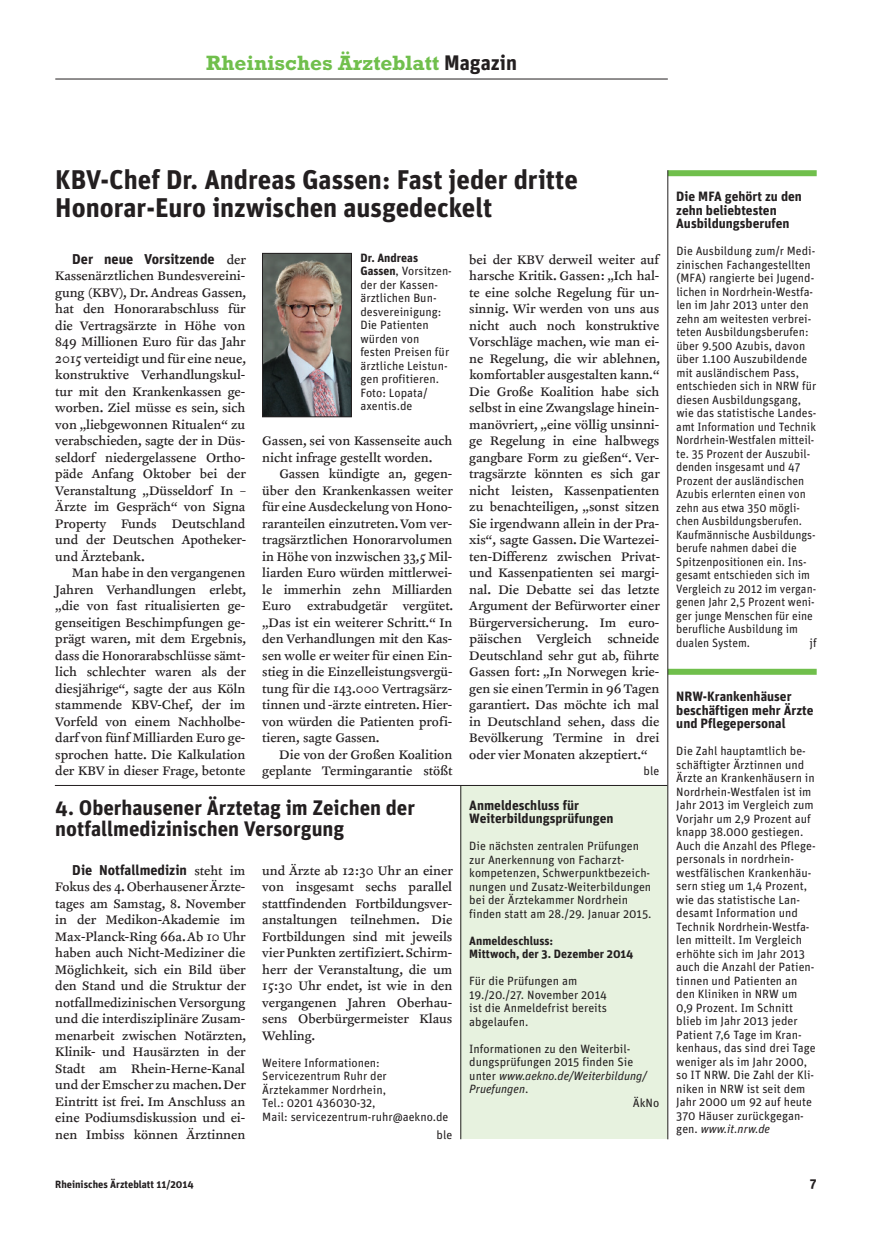
<style>
.page{position:relative;width:872px;height:1234px;background:#fff}
.page>*{position:absolute;margin:0;border:0;box-sizing:border-box;transform-origin:0 0}
.t1{font:700 27px/27px "Unit";color:#231f20}
.t2{font:700 21px/21px "Unit";color:#231f20}
.t3{font:700 21px "Rockwell";color:#70bf4c}
.t4{font:14.25px/16.5px "Clifford Nine Roman";color:#231f20;text-align:justify}
.t5{font:700 14.25px "Unit";color:#231f20}
.t6{font:700 13.5px/13.5px "Unit";color:#231f20}
.t7{font:12px/13.5px "Unit";color:#231f20}
.t8{font:italic 12px "Unit";color:#231f20}
.t9{font:700 12px/13.5px "Unit";color:#231f20}
.t10{font:700 10.5px "Unit";color:#231f20}
.s1{font-family:"Unit";color:#231f20}
.s2{font-family:"Clifford Nine Roman";font-weight:400}
.s3{font-weight:700}
.s4{font-style:normal}
.s5{font-style:italic}
</style>
<div class="page">
<div style="left:460px;top:785px;width:208px;height:353px;background:#e7f2df"></div>
<div style="left:668px;top:668px;width:148px;height:6px;background:#70bf4c"></div>
<hr style="left:55px;top:79px;width:613px;height:1px;background:#231f20">
<div style="left:668px;top:170px;width:148px;height:6px;background:#70bf4c"></div>
<hr style="left:667px;top:170px;width:1px;height:968px;background:#231f20">
<hr style="left:55px;top:785px;width:612px;height:1px;background:#231f20">
<hr style="left:460px;top:785px;width:1px;height:353px;background:#231f20">
<img style="left:264px;top:255px;width:85px;height:160px">
<div style="left:262px;top:253px;width:89px;height:164px;border:1px solid #231f20"></div>
<h2 class="t3" style="left:206px;top:56px;width:312px">Rheinisches Ärzteblatt <span class="s1">Magazin</span></h2>
<h1 class="t1" style="left:55px;top:168px;width:524px">KBV-Chef Dr. Andreas Gassen: Fast jeder dritte<br>Honorar-Euro inzwischen ausgedeckelt</h1>
<p class="t5" style="left:72px;top:253px;width:175px">Der neue Vorsitzende <span class="s2">der</span></p>
<p class="t4" style="left:55px;top:268px;width:192px">Kassenärztlichen Bundesvereini&shy;gung (KBV), Dr. Andreas Gassen, hat den Honorarabschluss für die Vertragsärzte in Höhe von 849 Millionen Euro für das Jahr 2015 verteidigt und für eine neue, konstruktive Verhandlungskul&shy;tur mit den Krankenkassen ge&shy;worben. Ziel müsse es sein, sich von „liebgewonnen Ritualen“ zu verabschieden, sagte der in Düs&shy;seldorf niedergelassene Ortho&shy;päde Anfang Oktober bei der Veranstaltung „Düsseldorf In – Ärzte im Gespräch“ von Signa Property Funds Deutschland und der Deutschen Apotheker&shy;und Ärzte bank.</p>
<p class="t4" style="left:55px;top:565px;width:192px;text-indent:17px">Man habe in den vergangenen Jahren Verhandlungen erlebt, „die von fast ritualisierten ge&shy;genseitigen Beschimpfungen ge&shy;prägt waren, mit dem Ergebnis, dass die Honorarabschlüsse sämt&shy;lich schlechter waren als der diesjährige“, sagte der aus Köln stammende KBV-Chef, der im Vorfeld von einem Nachholbe&shy;darf von fünf Milliarden Euro ge&shy;sprochen hatte. Die Kalkulation der KBV in dieser Frage, betonte</p>
<p class="t7" style="left:360px;top:252px;width:93px"><span class="s3">Dr. Andreas<br>Gassen</span>, Vorsitzen&shy;der der Kassen&shy;ärztlichen Bun&shy;desvereinigung:<br>Die Patienten würden von festen Preisen für ärztliche Leistun&shy;gen profitieren.<br>Foto: Lopata/ axentis.de</p>
<p class="t4" style="left:469px;top:252px;width:192px">bei der KBV derweil weiter auf harsche Kritik. Gassen: „Ich hal&shy;te eine solche Regelung für un&shy;sinnig. Wir werden von uns aus nicht auch noch konstruktive Vorschläge machen, wie man ei&shy;ne Regelung, die wir ablehnen, komfortabler ausgestalten kann.“ Die Große Koalition habe sich selbst in eine Zwangslage hinein&shy;manövriert, „eine völlig unsinni&shy;ge Regelung in eine halbwegs gangbare Form zu gießen“. Ver&shy;tragsärzte könnten es sich gar nicht leisten, Kassenpatienten zu benachteiligen, „sonst sitzen Sie irgendwann allein in der Pra&shy;xis“, sagte Gassen. Die Wartezei&shy;ten-Differenz zwischen Privat&shy;und Kassenpatienten sei margi&shy;nal. Die Debatte sei das letzte Argument der Befürworter einer Bürgerversicherung. Im euro&shy;päischen Vergleich schneide Deutschland sehr gut ab, führte Gassen fort: „In Norwegen krie&shy;gen sie einen Termin in 96 Tagen garantiert. Das möchte ich mal in Deutschland sehen, dass die Bevölkerung Termine in drei oder vier Monaten akzeptiert.“</p>
<p class="t7" style="left:643px;top:765px;width:17px">ble</p>
<p class="t4" style="left:262px;top:433px;width:191px">Gassen, sei von Kassenseite auch nicht infrage gestellt worden.</p>
<p class="t4" style="left:262px;top:466px;width:192px;text-indent:17px">Gassen kündigte an, gegen&shy;über den Krankenkassen weiter für eine Ausdeckelung von Hono&shy;raranteilen einzutreten. Vom ver&shy;tragsärztlichen Honorarvolumen in Höhe von inzwischen 33,5 Mil&shy;liarden Euro würden mittlerwei&shy;le immerhin zehn Milliarden Euro extrabudgetär vergütet. „Das ist ein weiterer Schritt.“ In den Verhandlungen mit den Kas&shy;sen wolle er weiter für einen Ein&shy;stieg in die Einzelleistungsvergü&shy;tung für die 143.000 Vertragsärz&shy;tinnen und -ärzte eintreten. Hier&shy;von würden die Patienten profi&shy;tieren, sagte Gassen.</p>
<p class="t4" style="left:262px;top:747px;width:192px;text-align:right">Die von der Großen Koalition geplante Termingarantie stößt</p>
<h2 class="t2" style="left:55px;top:798px;width:361px">4. Oberhausener Ärztetag im Zeichen der notfallmedizinischen Versorgung</h2>
<p class="t6" style="left:469px;top:798px;width:146px">Anmeldeschluss für<br>Weiterbildungsprüfungen</p>
<p class="t7" style="left:469px;top:840px;width:184px">Die nächsten zentralen Prüfungen zur Anerkennung von Facharzt&shy;kompetenzen, Schwerpunktbezeich&shy;nungen und Zusatz-Weiterbildungen bei der Ärztekammer Nordrhein finden statt am 28./29. Januar 2015.</p>
<p class="t9" style="left:469px;top:934px;width:166px">Anmeldeschluss:<br>Mittwoch, der 3. Dezember 2014</p>
<p class="t7" style="left:469px;top:975px;width:139px">Für die Prüfungen am<br>19./20./27. November 2014 ist die Anmeldefrist bereits abgelaufen.</p>
<p class="t7" style="left:469px;top:1042px;width:163px">Informationen zu den Weiterbil-</p>
<p class="t7" style="left:469px;top:1056px;width:165px">dungsprüfungen 2015 finden Sie</p>
<p class="t8" style="left:469px;top:1070px;width:179px"><span class="s4">unter</span> www.aekno.de/Weiterbildung/</p>
<p class="t8" style="left:469px;top:1084px;width:61px">Pruefungen<span class="s4">.</span></p>
<p class="t7" style="left:633px;top:1096px;width:28px">ÄkNo</p>
<p class="t4" style="left:262px;top:862px;width:192px">und Ärzte ab 12:30 Uhr an einer von insgesamt sechs parallel stattfindenden Fortbildungsver&shy;anstaltungen teilnehmen. Die Fortbildungen sind mit jeweils vier Punkten zertifiziert. Schirm&shy;herr der Veranstaltung, die um 15:30 Uhr endet, ist wie in den vergangenen Jahren Oberhau&shy;sens Oberbürgermeister Klaus Wehling.</p>
<p class="t7" style="left:262px;top:1056px;width:188px">Weitere Informationen:<br>Servicezentrum Ruhr der<br>Ärztekammer Nordrhein,<br>Tel.: 0201 436030-32,<br>Mail: servicezentrum-ruhr@aekno.de</p>
<p class="t7" style="left:436px;top:1128px;width:17px">ble</p>
<p class="t5" style="left:72px;top:863px;width:174px">Die Notfallmedizin <span class="s2">steht im</span></p>
<p class="t4" style="left:55px;top:879px;width:192px">Fokus des 4. Oberhausener Ärzte - tages am Samstag, 8. November in der Medikon-Akademie im Max-Planck-Ring 66a. Ab 10 Uhr haben auch Nicht-Mediziner die Möglichkeit, sich ein Bild über den Stand und die Struktur der notfallmedizinischen Versorgung und die interdisziplinäre Zusam&shy;menarbeit zwischen Notärzten, Klinik- und Hausärzten in der Stadt am Rhein-Herne-Kanal und der Emscher zu machen. Der Eintritt ist frei. Im Anschluss an eine Podiumsdiskussion und ei&shy;nen Imbiss können Ärztinnen</p>
<p class="t6" style="left:676px;top:190px;width:127px">Die MFA gehört zu den zehn beliebtesten<br>Ausbildungsberufen</p>
<p class="t7" style="left:676px;top:245px;width:142px">Die Ausbildung zum/r Medi&shy;zinischen Fachangestellten (MFA) rangierte bei Jugend&shy;lichen in Nordrhein-Westfa&shy;len im Jahr 2013 unter den zehn am weitesten verbrei&shy;teten Ausbildungsberufen: über 9.500 Azubis, davon über 1.100 Auszubildende mit ausländischem Pass, entschieden sich in NRW für diesen Ausbildungsgang, wie das statistische Landes&shy;amt Information und Technik<br>Nordrhein-Westfalen mitteil&shy;te. 35 Prozent der Auszubil&shy;denden insgesamt und 47<br>Prozent der ausländischen<br>Azubis erlernten einen von zehn aus etwa 350 mögli&shy;chen Ausbildungsberufen.<br>Kaufmännische Ausbildungs&shy;berufe nahmen dabei die<br>Spitzenpositionen ein. Ins&shy;gesamt entschieden sich im<br>Vergleich zu 2012 im vergan&shy;genen Jahr 2,5 Prozent weni&shy;ger junge Menschen für eine berufliche Ausbildung im dualen System.</p>
<p class="t7" style="left:809px;top:637px;width:9px">jf</p>
<p class="t6" style="left:676px;top:690px;width:139px">NRW-Krankenhäuser beschäftigen mehr Ärzte und Pflegepersonal</p>
<p class="t7" style="left:676px;top:745px;width:141px">Die Zahl hauptamtlich be&shy;schäftigter Ärztinnen und<br>Ärzte an Krankenhäusern in<br>Nordrhein-Westfalen ist im<br>Jahr 2013 im Vergleich zum<br>Vorjahr um 2,9 Prozent auf knapp 38.000 gestiegen.<br>Auch die Anzahl des Pflege&shy;personals in nordrhein&shy;westfälischen Krankenhäu&shy;sern stieg um 1,4 Prozent, wie das statistische Lan&shy;desamt Information und<br>Technik Nordrhein-Westfa&shy;len mitteilt. Im Vergleich erhöhte sich im Jahr 2013 auch die Anzahl der Patien&shy;tinnen und Patienten an den Kliniken in NRW um<br>0,9 Prozent. Im Schnitt blieb im Jahr 2013 jeder<br>Patient 7,6 Tage im Kran&shy;kenhaus, das sind drei Tage weniger als im Jahr 2000, so IT NRW. Die Zahl der Kli&shy;niken in NRW ist seit dem<br>Jahr 2000 um 92 auf heute<br>370 Häuser zurückgegan&shy;gen. <span class="s5">www.it.nrw.de</span></p>
<p class="t10" style="left:55px;top:1180px;width:140px">Rheinisches Ärzteblatt 11/2014</p>
<p class="t6" style="left:810px;top:1177px;width:8px">7</p>
</div>
